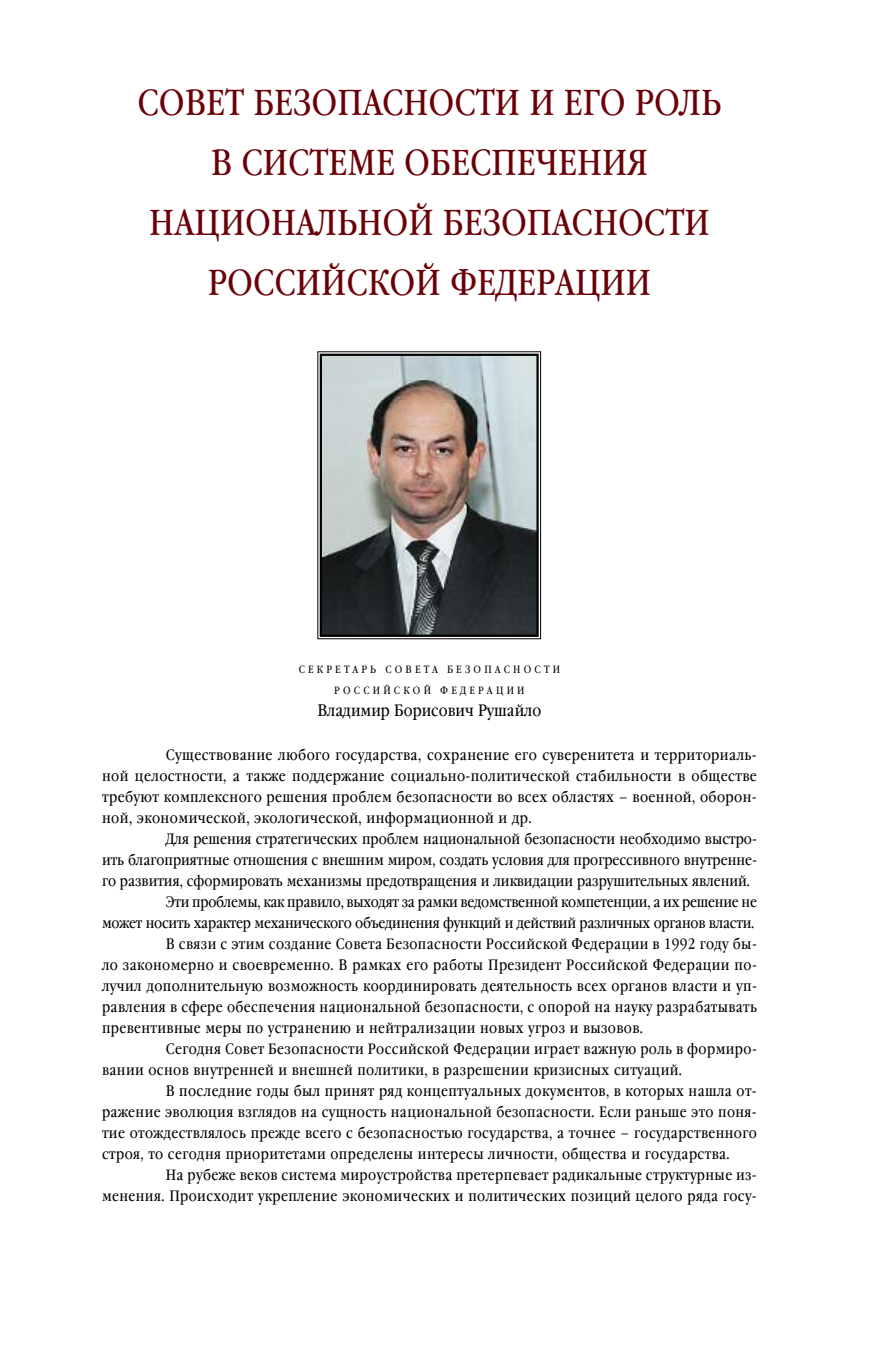
<style>
.page{position:relative;width:893px;height:1361px;background:#fff}
.page>*{position:absolute;margin:0;border:0;box-sizing:border-box;transform-origin:0 0}
.t1{font:36px/60px "Garamond Book Narrow C";color:#6a0007;text-align:center}
.t2{font:16.5px "Garamond Book Narrow C";color:#000}
.t3{font:15px "Garamond Book Narrow C";letter-spacing:.025em;color:#000}
.t4{font:15px "Garamond Book Narrow C";color:#000}
.t5{font:15px "Garamond Book Narrow C";letter-spacing:-.015em;color:#000}
.t6{font:10.5px/21px "Garamond Book Narrow C";letter-spacing:.305em;color:#000;text-align:center}
</style>
<div class="page">
<img style="left:323px;top:357px;width:213px;height:277px">
<div style="left:320px;top:354px;width:219px;height:283px;border:2px solid #000"></div>
<h1 class="t1" style="left:137px;top:72px;width:585px">СОВЕТ БЕЗОПАСНОСТИ И ЕГО РОЛЬ<br>В СИСТЕМЕ ОБЕСПЕЧЕНИЯ<br>НАЦИОНАЛЬНОЙ БЕЗОПАСНОСТИ<br>РОССИЙСКОЙ ФЕДЕРАЦИИ</h1>
<p class="t6" style="left:299px;top:658px;width:263px">СЕКРЕТАРЬ СОВЕТА БЕЗОПАСНОСТИ<br>РОССИЙСКОЙ ФЕДЕРАЦИИ</p>
<p class="t2" style="left:317px;top:701px;width:225px">Владимир Борисович Рушайло</p>
<p class="t3" style="left:166px;top:746px;width:593px">Существование любого государства, сохранение его суверенитета и территориаль-</p>
<p class="t3" style="left:102px;top:767px;width:656px">ной целостности, а также поддержание социально-политической стабильности в обществе</p>
<p class="t3" style="left:102px;top:788px;width:656px">требуют комплексного решения проблем безопасности во всех областях – военной, оборон-</p>
<p class="t3" style="left:102px;top:809px;width:431px">ной, экономической, экологической, информационной и др.</p>
<p class="t4" style="left:166px;top:830px;width:593px">Для решения стратегических проблем национальной безопасности необходимо выстро-</p>
<p class="t4" style="left:102px;top:851px;width:656px">ить благоприятные отношения с внешним миром, создать условия для прогрессивного внутренне-</p>
<p class="t4" style="left:102px;top:872px;width:649px">го развития, сформировать механизмы предотвращения и ликвидации разрушительных явлений.</p>
<p class="t5" style="left:166px;top:893px;width:593px">Эти проблемы, как правило, выходят за рамки ведомственной компетенции, а их решение не</p>
<p class="t5" style="left:102px;top:914px;width:654px">может носить характер механического объединения функций и действий различных органов власти.</p>
<p class="t3" style="left:166px;top:935px;width:593px">В связи с этим создание Совета Безопасности Российской Федерации в 1992 году бы-</p>
<p class="t3" style="left:102px;top:956px;width:656px">ло закономерно и своевременно. В рамках его работы Президент Российской Федерации по-</p>
<p class="t3" style="left:102px;top:977px;width:656px">лучил дополнительную возможность координировать деятельность всех органов власти и уп-</p>
<p class="t3" style="left:102px;top:998px;width:656px">равления в сфере обеспечения национальной безопасности, с опорой на науку разрабатывать</p>
<p class="t3" style="left:102px;top:1019px;width:542px">превентивные меры по устранению и нейтрализации новых угроз и вызовов.</p>
<p class="t3" style="left:166px;top:1040px;width:593px">Сегодня Совет Безопасности Российской Федерации играет важную роль в формиро-</p>
<p class="t3" style="left:102px;top:1061px;width:581px">вании основ внутренней и внешней политики, в разрешении кризисных ситуаций.</p>
<p class="t3" style="left:166px;top:1082px;width:593px">В последние годы был принят ряд концептуальных документов, в которых нашла от-</p>
<p class="t3" style="left:102px;top:1103px;width:656px">ражение эволюция взглядов на сущность национальной безопасности. Если раньше это поня-</p>
<p class="t3" style="left:102px;top:1124px;width:656px">тие отождествлялось прежде всего с безопасностью государства, а точнее – государственного</p>
<p class="t3" style="left:102px;top:1145px;width:629px">строя, то сегодня приоритетами определены интересы личности, общества и государства.</p>
<p class="t3" style="left:166px;top:1166px;width:593px">На рубеже веков система мироустройства претерпевает радикальные структурные из-</p>
<p class="t3" style="left:102px;top:1187px;width:656px">менения. Происходит укрепление экономических и политических позиций целого ряда госу-</p>
</div>
